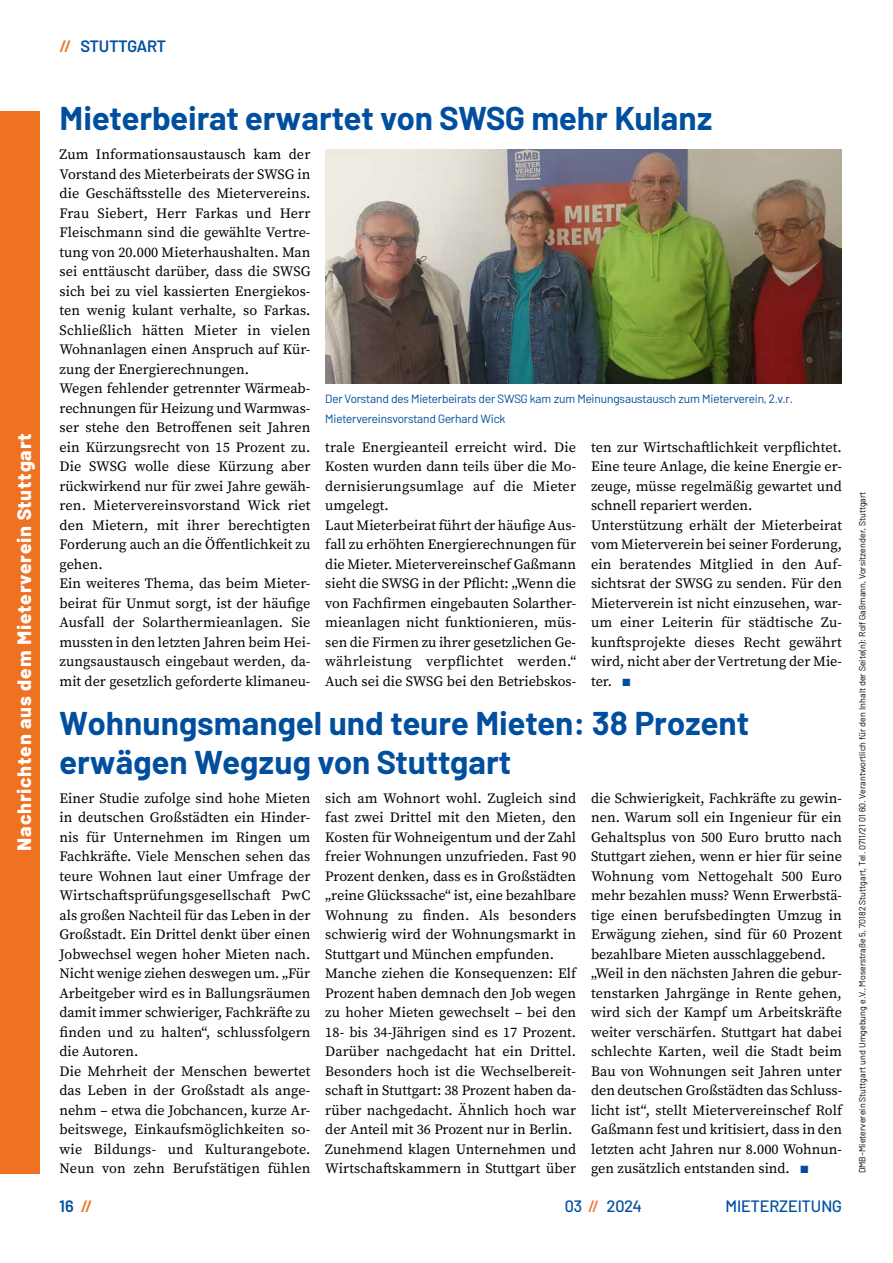
<style>
.page{position:relative;width:893px;height:1263px;background:#fff}
.page>*{position:absolute;margin:0;border:0;box-sizing:border-box;transform-origin:0 0}
.t1{font:700 33px/39px "Barlow";color:#004f9f}
.t2{font:800 19.5px "Barlow";letter-spacing:.04em;color:#fff}
.t3{font:500 16.5px "Barlow";color:#004f9f}
.t4{font:600 16.5px "Barlow";color:#004f9f}
.t5{font:14.25px/19.5px "Source Serif Pro";color:#000}
.t6{font:12px/19.5px "Barlow";letter-spacing:-.01em;color:#004f9f}
.t7{font:9px "Barlow";letter-spacing:.01em;color:#000}
.s1{color:#ee7221}
.s2{color:#004f9f}
</style>
<div class="page">
<div style="left:0;top:111px;width:40px;height:1062px;background:#ee7221"></div>
<img style="left:325px;top:150px;width:517px;height:234px">
<h2 class="t2" style="left:10px;top:851px;width:419px;rotate:-90deg">Nachrichten aus dem Mieterverein Stuttgart</h2>
<p class="t4" style="left:60px;top:34px;width:108px"><span class="s1">//</span> STUTTGART</p>
<h1 class="t1" style="left:60px;top:96px;width:655px">Mieterbeirat erwartet von SWSG mehr Kulanz</h1>
<p class="t5" style="left:60px;top:145px;width:252px">Zum Informationsaustausch kam der Vorstand des Mieterbeirats der SWSG in die Geschäftsstelle des Mietervereins.<br>Frau Siebert, Herr Farkas und Herr Fleischmann sind die gewählte Vertre&shy;tung von 20.000 Mieterhaushalten. Man sei enttäuscht darüber, dass die SWSG sich bei zu viel kassierten Energiekos&shy;ten wenig kulant verhalte, so Farkas.<br>Schließlich hätten Mieter in vielen Wohnanlagen einen Anspruch auf Kür&shy;zung der Energierechnungen.<br>Wegen fehlender getrennter Wärmeab&shy;rechnungen für Heizung und Warmwas&shy;ser stehe den Betroffenen seit Jahren ein Kürzungsrecht von 15 Prozent zu.<br>Die SWSG wolle diese Kürzung aber rückwirkend nur für zwei Jahre gewäh&shy;ren. Mietervereinsvorstand Wick riet den Mietern, mit ihrer berechtigten Forderung auch an die Öffentlichkeit zu gehen.<br>Ein weiteres Thema, das beim Mieter&shy;beirat für Unmut sorgt, ist der häufige Ausfall der Solarthermieanlagen. Sie mussten in den letzten Jahren beim Hei&shy;zungsaustausch eingebaut werden, da&shy;mit der gesetzlich geforderte klimaneu-</p>
<p class="t6" style="left:325px;top:388px;width:469px">Der Vorstand des Mieterbeirats der SWSG kam zum Meinungsaustausch zum Mieterverein, 2.v.r.<br>Mietervereinsvorstand Gerhard Wick</p>
<p class="t5" style="left:325px;top:437px;width:252px">trale Energieanteil erreicht wird. Die Kosten wurden dann teils über die Mo&shy;dernisierungsumlage auf die Mieter umgelegt.<br>Laut Mieterbeirat führt der häufige Aus&shy;fall zu erhöhten Energierechnungen für die Mieter. Mietervereinschef Gaßmann sieht die SWSG in der Pflicht: „Wenn die von Fachfirmen eingebauten Solarther&shy;mieanlagen nicht funktionieren, müs&shy;sen die Firmen zu ihrer gesetzlichen Ge&shy;währleistung verpflichtet werden.“ Auch sei die SWSG bei den Betriebskos-</p>
<p class="t5" style="left:591px;top:437px;width:252px">ten zur Wirtschaftlichkeit verpflichtet.<br>Eine teure Anlage, die keine Energie er&shy;zeuge, müsse regelmäßig gewartet und schnell repariert werden.<br>Unterstützung erhält der Mieterbeirat vom Mieterverein bei seiner Forderung, ein beratendes Mitglied in den Auf&shy;sichtsrat der SWSG zu senden. Für den Mieterverein ist nicht einzusehen, war&shy;um einer Leiterin für städtische Zu&shy;kunftsprojekte dieses Recht gewährt wird, nicht aber der Vertretung der Mie&shy;ter. <span class="s2">■</span></p>
<h1 class="t1" style="left:60px;top:701px;width:691px">Wohnungsmangel und teure Mieten: 38 Prozent erwägen Wegzug von Stuttgart</h1>
<p class="t5" style="left:60px;top:788px;width:252px">Einer Studie zufolge sind hohe Mieten in deutschen Großstädten ein Hinder&shy;nis für Unternehmen im Ringen um Fachkräfte. Viele Menschen sehen das teure Wohnen laut einer Umfrage der Wirtschaftsprüfungsgesellschaft PwC als großen Nachteil für das Leben in der Großstadt. Ein Drittel denkt über einen Jobwechsel wegen hoher Mieten nach.<br>Nicht wenige ziehen deswegen um. „Für Arbeitgeber wird es in Ballungsräumen damit immer schwieriger, Fachkräfte zu finden und zu halten“, schlussfolgern die Autoren.<br>Die Mehrheit der Menschen bewertet das Leben in der Großstadt als ange&shy;nehm – etwa die Jobchancen, kurze Ar&shy;beitswege, Einkaufsmöglichkeiten so&shy;wie Bildungs- und Kulturangebote.<br>Neun von zehn Berufstätigen fühlen</p>
<p class="t5" style="left:325px;top:788px;width:252px">sich am Wohnort wohl. Zugleich sind fast zwei Drittel mit den Mieten, den Kosten für Wohneigentum und der Zahl freier Wohnungen unzufrieden. Fast 90<br>Prozent denken, dass es in Großstädten „reine Glückssache“ ist, eine bezahlbare Wohnung zu finden. Als besonders schwierig wird der Wohnungsmarkt in Stuttgart und München empfunden.<br>Manche ziehen die Konsequenzen: Elf Prozent haben demnach den Job wegen zu hoher Mieten gewechselt – bei den 18- bis 34-Jährigen sind es 17 Prozent.<br>Darüber nachgedacht hat ein Drittel.<br>Besonders hoch ist die Wechselbereit&shy;schaft in Stuttgart: 38 Prozent haben da&shy;rüber nachgedacht. Ähnlich hoch war der Anteil mit 36 Prozent nur in Berlin.<br>Zunehmend klagen Unternehmen und Wirtschaftskammern in Stuttgart über</p>
<p class="t5" style="left:591px;top:788px;width:253px">die Schwierigkeit, Fachkräfte zu gewin&shy;nen. Warum soll ein Ingenieur für ein Gehaltsplus von 500 Euro brutto nach Stuttgart ziehen, wenn er hier für seine Wohnung vom Nettogehalt 500 Euro mehr bezahlen muss? Wenn Erwerbstä&shy;tige einen berufsbedingten Umzug in Erwägung ziehen, sind für 60 Prozent bezahlbare Mieten ausschlaggebend. „Weil in den nächsten Jahren die gebur&shy;tenstarken Jahrgänge in Rente gehen, wird sich der Kampf um Arbeitskräfte weiter verschärfen. Stuttgart hat dabei schlechte Karten, weil die Stadt beim Bau von Wohnungen seit Jahren unter den deutschen Großstädten das Schluss&shy;licht ist“, stellt Mietervereinschef Rolf Gaßmann fest und kritisiert, dass in den letzten acht Jahren nur 8.000 Wohnun&shy;gen zusätzlich entstanden sind. <span class="s2">■</span></p>
<p class="t4" style="left:60px;top:1193px;width:34px">16 <span class="s1">//</span></p>
<p class="t3" style="left:565px;top:1194px;width:78px">03 <span class="s1">//</span> 2024</p>
<p class="t3" style="left:725px;top:1194px;width:118px">MIETERZEITUNG</p>
<p class="t7" style="left:856px;top:1173px;width:683px;rotate:-90deg">DMB-Mieterverein Stuttgart und Umgebung e.V., Moserstraße 5, 70182 Stuttgart, Tel. 0711/21 01 60. Verantwortlich für den Inhalt der Seite(n): Rolf Gaßmann, Vorsitzender, Stuttgart</p>
</div>
